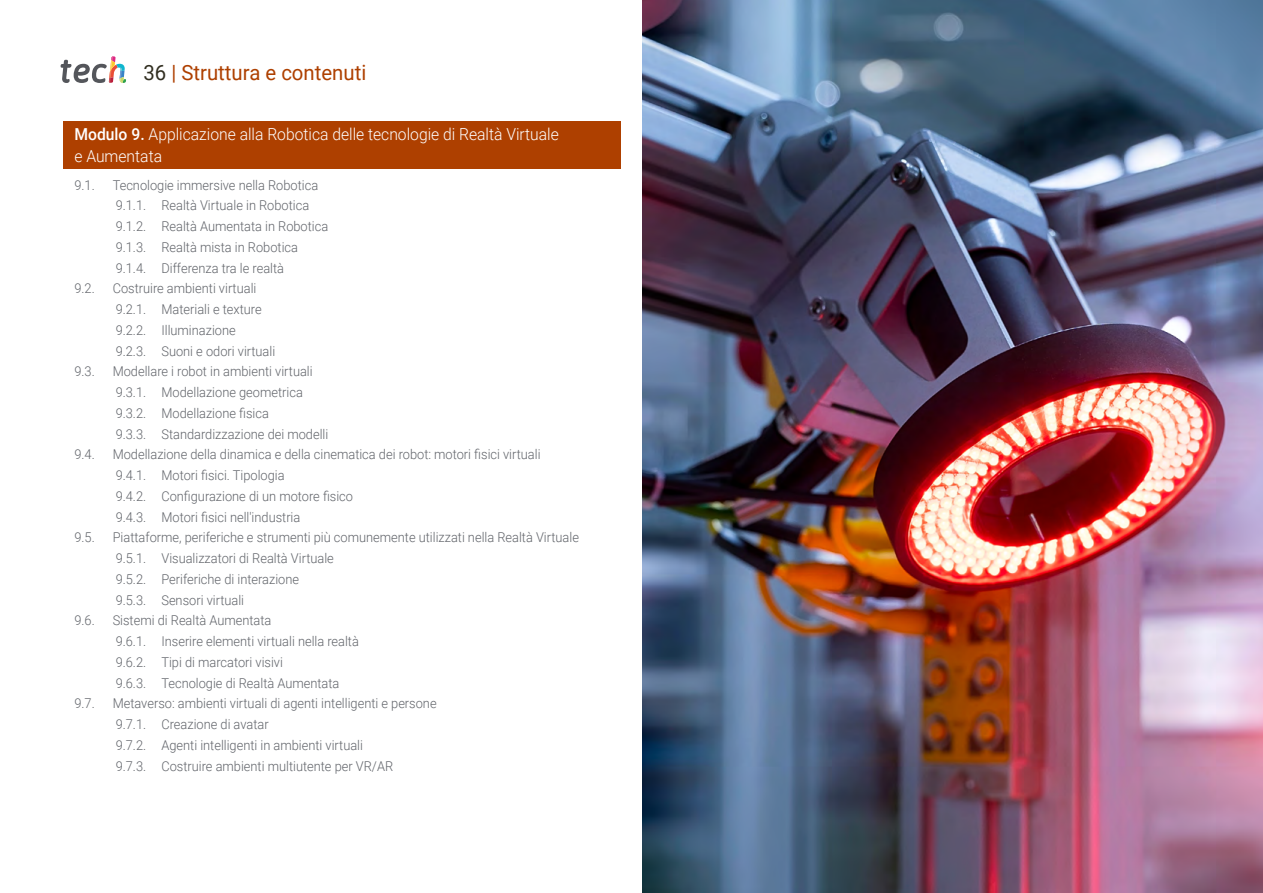
<style>
.page{position:relative;width:1263px;height:893px;background:#fff}
.page>*{position:absolute;margin:0;border:0;box-sizing:border-box;transform-origin:0 0}
.t1{font:21px "Roboto";color:#ae4000}
.t2{font:300 16.5px/22.5px "Roboto";color:#fff;scale:.95 1}
.t3{font:300 13.5px/20.7px "Roboto";color:#61646a;scale:.95 1}
.s1{color:#312e20}
.s2{font-weight:500}
</style>
<div class="page">
<div style="left:63px;top:121px;width:558px;height:48px;background:#ae4000"></div>
<svg style="left:61px;top:56px;width:65px;height:27px"></svg>
<img style="left:642px;top:0;width:621px;height:893px">
<h1 class="t1" style="left:144px;top:57px;width:224px"><span class="s1">36</span> | Struttura e contenuti</h1>
<p class="t2" style="left:74px;top:122px;width:511px"><span class="s2">Modulo 9.</span> Applicazione alla Robotica delle tecnologie di Realtà Virtuale e Aumentata</p>
<p class="t3" style="left:74px;top:174px;width:23px">9.1.</p>
<p class="t3" style="left:113px;top:174px;width:228px">Tecnologie immersive nella Robotica 9.1.1. Realtà Virtuale in Robotica 9.1.2. Realtà Aumentata in Robotica 9.1.3. Realtà mista in Robotica 9.1.4. Differenza tra le realtà</p>
<p class="t3" style="left:74px;top:278px;width:23px">9.2.</p>
<p class="t3" style="left:113px;top:278px;width:173px">Costruire ambienti virtuali<br>9.2.1. Materiali e texture<br>9.2.2. Illuminazione<br>9.2.3. Suoni e odori virtuali</p>
<p class="t3" style="left:74px;top:361px;width:23px">9.3.</p>
<p class="t3" style="left:113px;top:361px;width:229px">Modellare i robot in ambienti virtuali 9.3.1. Modellazione geometrica 9.3.2. Modellazione fisica<br>9.3.3. Standardizzazione dei modelli</p>
<p class="t3" style="left:74px;top:444px;width:23px">9.4.</p>
<p class="t3" style="left:113px;top:444px;width:452px">Modellazione della dinamica e della cinematica dei robot: motori fisici virtuali 9.4.1. Motori fisici. Tipologia<br>9.4.2. Configurazione di un motore fisico<br>9.4.3. Motori fisici nell'industria</p>
<p class="t3" style="left:74px;top:527px;width:23px">9.5.</p>
<p class="t3" style="left:113px;top:527px;width:492px">Piattaforme, periferiche e strumenti più comunemente utilizzati nella Realtà Virtuale 9.5.1. Visualizzatori di Realtà Virtuale<br>9.5.2. Periferiche di interazione<br>9.5.3. Sensori virtuali</p>
<p class="t3" style="left:74px;top:610px;width:23px">9.6.</p>
<p class="t3" style="left:113px;top:610px;width:261px">Sistemi di Realtà Aumentata<br>9.6.1. Inserire elementi virtuali nella realtà 9.6.2. Tipi di marcatori visivi<br>9.6.3. Tecnologie di Realtà Aumentata</p>
<p class="t3" style="left:74px;top:693px;width:23px">9.7.</p>
<p class="t3" style="left:113px;top:693px;width:342px">Metaverso: ambienti virtuali di agenti intelligenti e persone 9.7.1. Creazione di avatar<br>9.7.2. Agenti intelligenti in ambienti virtuali<br>9.7.3. Costruire ambienti multiutente per VR/AR</p>
</div>
